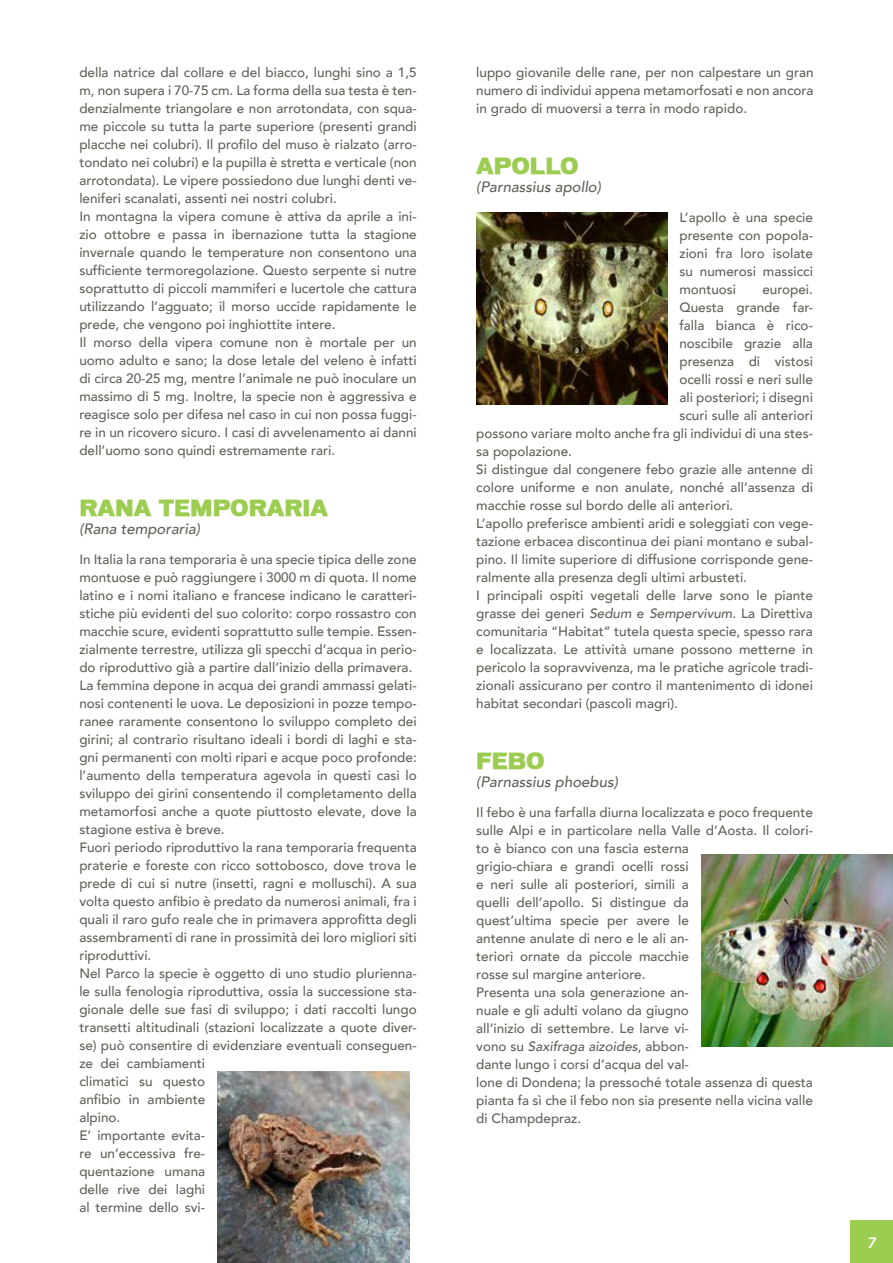
<style>
.page{position:relative;width:893px;height:1263px;background:#fff}
.page>*{position:absolute;margin:0;border:0;box-sizing:border-box;transform-origin:0 0}
.t1{font:21px "Macromedia";color:#9ccd51}
.t2{font:italic 500 15px "Avenir";color:#5f6358}
.t3{font:italic 800 15px "Avenir";color:#fff}
.t4{font:500 13.5px/18px "Avenir";color:#5f6358}
.s1{font-style:italic}
</style>
<div class="page">
<img style="left:476px;top:213px;width:192px;height:191px">
<img style="left:218px;top:1071px;width:191px;height:192px">
<img style="left:702px;top:855px;width:191px;height:191px">
<div style="left:850px;top:1220px;width:43px;height:43px;background:#9ccd51"></div>
<p class="t4" style="left:79px;top:62px;width:339px">della natrice dal collare e del biacco, lunghi sino a 1,5 m, non supera i 70-75 cm. La forma della sua testa è ten&shy;denzialmente triangolare e non arrotondata, con squa&shy;me piccole su tutta la parte superiore (presenti grandi placche nei colubri). Il profilo del muso è rialzato (arro&shy;tondato nei colubri) e la pupilla è stretta e verticale (non arrotondata). Le vipere possiedono due lunghi denti ve&shy;leniferi scanalati, assenti nei nostri colubri.<br>In montagna la vipera comune è attiva da aprile a ini&shy;zio ottobre e passa in ibernazione tutta la stagione invernale quando le temperature non consentono una sufficiente termoregolazione. Questo serpente si nutre soprattutto di piccoli mammiferi e lucertole che cattura utilizzando l’agguato; il morso uccide rapidamente le prede, che vengono poi inghiottite intere.<br>Il morso della vipera comune non è mortale per un uomo adulto e sano; la dose letale del veleno è infatti di circa 20-25 mg, mentre l’animale ne può inoculare un massimo di 5 mg. Inoltre, la specie non è aggressiva e reagisce solo per difesa nel caso in cui non possa fuggi&shy;re in un ricovero sicuro. I casi di avvelenamento ai danni dell’uomo sono quindi estremamente rari.</p>
<h1 class="t1" style="left:79px;top:495px;width:250px">RANA TEMPORARIA</h1>
<p class="t2" style="left:79px;top:520px;width:122px">(Rana temporaria)</p>
<p class="t4" style="left:79px;top:549px;width:339px">In Italia la rana temporaria è una specie tipica delle zone montuose e può raggiungere i 3000 m di quota. Il nome latino e i nomi italiano e francese indicano le caratteri&shy;stiche più evidenti del suo colorito: corpo rossastro con macchie scure, evidenti soprattutto sulle tempie. Essen&shy;zialmente terrestre, utilizza gli specchi d’acqua in perio&shy;do riproduttivo già a partire dall’inizio della primavera.<br>La femmina depone in acqua dei grandi ammassi gelati&shy;nosi contenenti le uova. Le deposizioni in pozze tempo&shy;ranee raramente consentono lo sviluppo completo dei girini; al contrario risultano ideali i bordi di laghi e sta&shy;gni permanenti con molti ripari e acque poco profonde: l’aumento della temperatura agevola in questi casi lo sviluppo dei girini consentendo il completamento della metamorfosi anche a quote piuttosto elevate, dove la stagione estiva è breve.<br>Fuori periodo riproduttivo la rana temporaria frequenta praterie e foreste con ricco sottobosco, dove trova le prede di cui si nutre (insetti, ragni e molluschi). A sua volta questo anfibio è predato da numerosi animali, fra i quali il raro gufo reale che in primavera approfitta degli assembramenti di rane in prossimità dei loro migliori siti riproduttivi.<br>Nel Parco la specie è oggetto di uno studio plurienna&shy;le sulla fenologia riproduttiva, ossia la successione sta&shy;gionale delle sue fasi di sviluppo; i dati raccolti lungo transetti altitudinali (stazioni localizzate a quote diver&shy;se) può consentire di evidenziare eventuali conseguen&shy;ze dei cambiamenti<br>climatici su questo<br>anfibio in ambiente<br>alpino.<br>E’ importante evita-<br>re un’eccessiva fre-<br>quentazione umana<br>delle rive dei laghi<br>al termine dello svi-</p>
<p class="t4" style="left:476px;top:62px;width:339px;text-align:justify">luppo giovanile delle rane, per non calpestare un gran numero di individui appena metamorfosati e non ancora in grado di muoversi a terra in modo rapido.</p>
<h1 class="t1" style="left:476px;top:153px;width:104px">APOLLO</h1>
<p class="t2" style="left:476px;top:178px;width:126px">(Parnassius apollo)</p>
<p class="t4" style="left:679px;top:207px;width:135px;text-align:justify">L’apollo è una specie presente con popola&shy;zioni fra loro isolate su numerosi massicci montuosi</p>
<p class="t4" style="left:762px;top:279px;width:52px">europei.</p>
<p class="t4" style="left:679px;top:297px;width:135px">Questa grande far-</p>
<p class="t4" style="left:679px;top:315px;width:135px">falla bianca è rico-</p>
<p class="t4" style="left:679px;top:333px;width:135px">noscibile grazie alla</p>
<p class="t4" style="left:679px;top:351px;width:135px">presenza di vistosi</p>
<p class="t4" style="left:679px;top:369px;width:135px">ocelli rossi e neri sulle</p>
<p class="t4" style="left:679px;top:387px;width:135px">ali posteriori; i disegni</p>
<p class="t4" style="left:679px;top:405px;width:135px">scuri sulle ali anteriori</p>
<p class="t4" style="left:476px;top:423px;width:338px">possono variare molto anche fra gli individui di una stes-</p>
<p class="t4" style="left:476px;top:441px;width:97px">sa popolazione.</p>
<p class="t4" style="left:476px;top:459px;width:338px">Si distingue dal congenere febo grazie alle antenne di</p>
<p class="t4" style="left:476px;top:477px;width:338px">colore uniforme e non anulate, nonché all’assenza di</p>
<p class="t4" style="left:476px;top:495px;width:259px">macchie rosse sul bordo delle ali anteriori.</p>
<p class="t4" style="left:476px;top:513px;width:338px">L’apollo preferisce ambienti aridi e soleggiati con vege-</p>
<p class="t4" style="left:476px;top:531px;width:338px">tazione erbacea discontinua dei piani montano e subal-</p>
<p class="t4" style="left:476px;top:549px;width:338px">pino. Il limite superiore di diffusione corrisponde gene-</p>
<p class="t4" style="left:476px;top:567px;width:272px">ralmente alla presenza degli ultimi arbusteti.</p>
<p class="t4" style="left:476px;top:585px;width:338px">I principali ospiti vegetali delle larve sono le piante</p>
<p class="t4" style="left:476px;top:603px;width:338px">grasse dei generi <span class="s1">Sedum</span> e <span class="s1">Sempervivum</span>. La Direttiva</p>
<p class="t4" style="left:476px;top:621px;width:338px">comunitaria “Habitat” tutela questa specie, spesso rara</p>
<p class="t4" style="left:476px;top:639px;width:338px">e localizzata. Le attività umane possono metterne in</p>
<p class="t4" style="left:476px;top:657px;width:338px">pericolo la sopravvivenza, ma le pratiche agricole tradi-</p>
<p class="t4" style="left:476px;top:675px;width:338px">zionali assicurano per contro il mantenimento di idonei</p>
<p class="t4" style="left:476px;top:693px;width:203px">habitat secondari (pascoli magri).</p>
<h1 class="t1" style="left:476px;top:748px;width:70px">FEBO</h1>
<p class="t2" style="left:476px;top:773px;width:143px">(Parnassius phoebus)</p>
<p class="t4" style="left:476px;top:803px;width:338px">Il febo è una farfalla diurna localizzata e poco frequente sulle Alpi e in particolare nella Valle d’Aosta. Il colori&shy;to è bianco con una fascia esterna<br>grigio-chiara e grandi ocelli rossi<br>e neri sulle ali posteriori, simili a<br>quelli dell’apollo. Si distingue da<br>quest’ultima specie per avere le<br>antenne anulate di nero e le ali an-<br>teriori ornate da piccole macchie<br>rosse sul margine anteriore.<br>Presenta una sola generazione an-<br>nuale e gli adulti volano da giugno<br>all’inizio di settembre. Le larve vi-<br>vono su <span class="s1">Saxifraga aizoides</span>, abbon-<br>dante lungo i corsi d’acqua del val-<br>lone di Dondena; la pressoché totale assenza di questa pianta fa sì che il febo non sia presente nella vicina valle di Champdepraz.</p>
<p class="t3" style="left:867px;top:1233px;width:10px">7</p>
</div>
